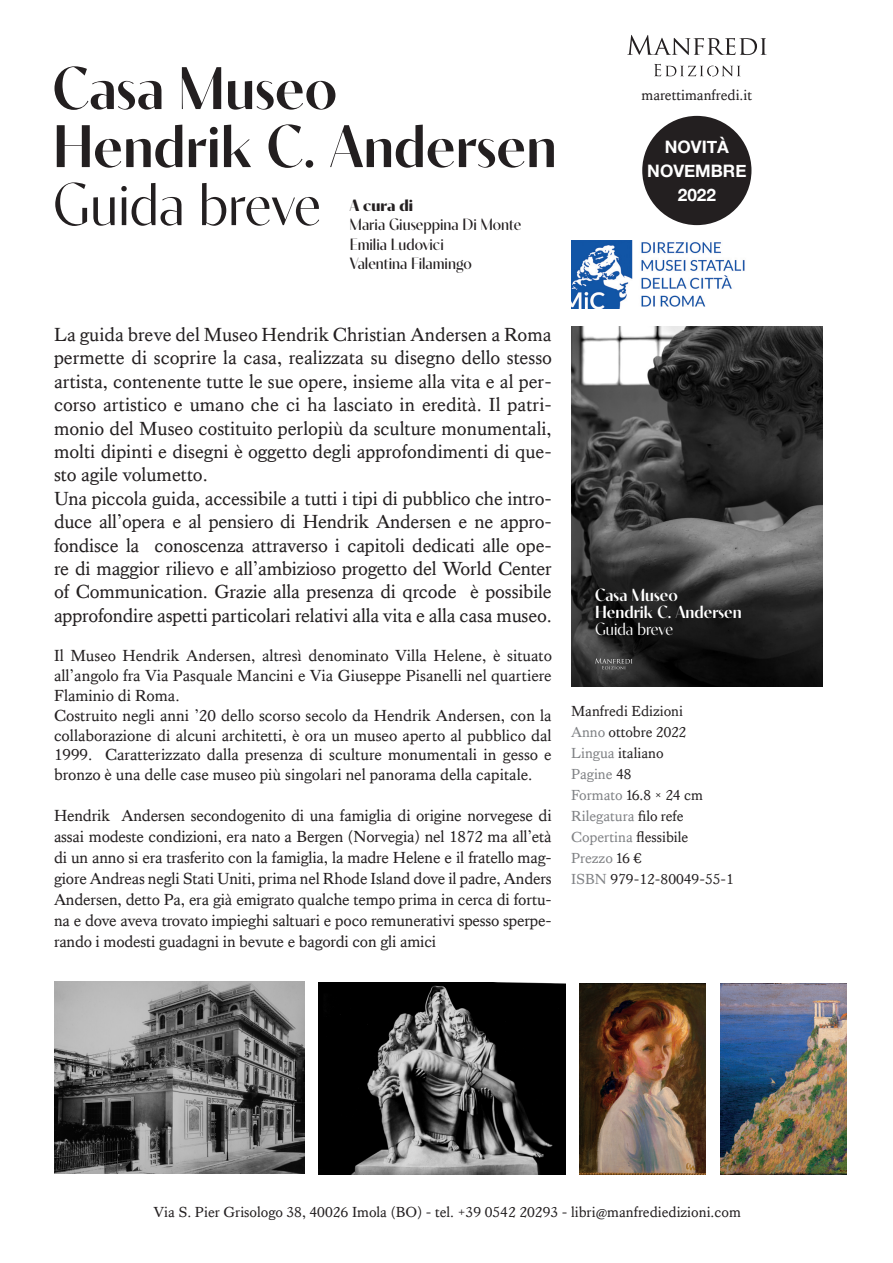
<style>
.page{position:relative;width:893px;height:1263px;background:#fff}
.page>*{position:absolute;margin:0;border:0;box-sizing:border-box;transform-origin:0 0}
.t1{font:600 59.85px "Contralto Big";color:#231f20}
.t2{font:300 59.85px "Contralto Big";color:#231f20}
.testo_no_rientro{font:19.5px/23.4px "Kings Caslon";letter-spacing:-.01em;color:#231f20;text-align:justify}
.t3{font:600 17.4px "Contralto Big";color:#fff}
.t4{font:300 17.4px "Contralto Big";color:#fff}
.t5{font:700 17.1px "Helvetica Neue";color:#fff}
.testo_no_rientro-2{font:16.5px/21px "Kings Caslon";letter-spacing:-.01em;color:#231f20;text-align:justify}
.testo{font:16.5px/19.8px "Kings Caslon";color:#231f20;text-align:justify}
.t6{font:16.35px "Contralto Big";color:#231f20}
.t7{font:700 16.35px "Contralto Big";color:#231f20}
.Normale{font:15px "Kings Caslon";color:#231f20}
.t8{font:15px "Kings Caslon";color:#808285}
.s1{color:#808285}
.s2{color:#231f20}
</style>
<div class="page">
<svg style="left:627px;top:35px;width:140px;height:20px"></svg>
<svg style="left:654px;top:64px;width:87px;height:12px"></svg>
<img style="left:571px;top:240px;width:174px;height:69px">
<img style="left:571px;top:327px;width:252px;height:359px">
<svg style="left:595px;top:658px;width:37px;height:11px"></svg>
<img style="left:54px;top:982px;width:250px;height:191px">
<img style="left:318px;top:982px;width:247px;height:192px">
<img style="left:579px;top:983px;width:127px;height:191px">
<img style="left:720px;top:984px;width:126px;height:190px">
<div style="left:642px;top:116px;width:109px;height:109px;background:#231f20;border-radius:50%"></div>
<p class="t1" style="left:53px;top:43px;width:286px">Casa Museo</p>
<p class="t1" style="left:53px;top:101px;width:505px">Hendrik C. Andersen</p>
<p class="t2" style="left:53px;top:160px;width:269px">Guida breve</p>
<p class="t7" style="left:350px;top:192px;width:65px">A cura di</p>
<p class="t6" style="left:350px;top:212px;width:173px">Maria Giuseppina Di Monte</p>
<p class="t6" style="left:350px;top:232px;width:96px">Emilia Ludovici</p>
<p class="t6" style="left:350px;top:251px;width:123px">Valentina Filamingo</p>
<p class="Normale" style="left:641px;top:86px;width:112px">marettimanfredi.it</p>
<p class="t5" style="left:665px;top:133px;width:66px">NOVITÀ</p>
<p class="t5" style="left:647px;top:157px;width:101px">NOVEMBRE</p>
<p class="t5" style="left:678px;top:181px;width:40px">2022</p>
<p class="testo_no_rientro" style="left:54px;top:323px;width:500px">La guida breve del Museo Hendrik Christian Andersen a Roma permette di scoprire la casa, realizzata su disegno dello stesso artista, contenente tutte le sue opere, insieme alla vita e al per&shy;corso artistico e umano che ci ha lasciato in eredità. Il patri&shy;monio del Museo costituito perlopiù da sculture monumentali, molti dipinti e disegni è oggetto degli approfondimenti di que&shy;sto agile volumetto.</p>
<p class="testo_no_rientro" style="left:54px;top:486px;width:499px">Una piccola guida, accessibile a tutti i tipi di pubblico che intro&shy;duce all’opera e al pensiero di Hendrik Andersen e ne appro&shy;fondisce la conoscenza attraverso i capitoli dedicati alle ope&shy;re di maggior rilievo e all’ambizioso progetto del World Center of Communication. Grazie alla presenza di qrcode è possibile approfondire aspetti particolari relativi alla vita e alla casa museo.</p>
<p class="testo_no_rientro-2" style="left:54px;top:646px;width:499px;line-height:19.8px">Il Museo Hendrik Andersen, altresì denominato Villa Helene, è situato all’angolo fra Via Pasquale Mancini e Via Giuseppe Pisanelli nel quartiere Flaminio di Roma.</p>
<p class="testo" style="left:54px;top:705px;width:499px">Costruito negli anni ’20 dello scorso secolo da Hendrik Andersen, con la collaborazione di alcuni architetti, è ora un museo aperto al pubblico dal 1999. Caratterizzato dalla presenza di sculture monumentali in gesso e bronzo è una delle case museo più singolari nel panorama della capitale.</p>
<p class="testo_no_rientro-2" style="left:54px;top:805px;width:499px">Hendrik Andersen secondogenito di una famiglia di origine norvegese di assai modeste condizioni, era nato a Bergen (Norvegia) nel 1872 ma all’età di un anno si era trasferito con la famiglia, la madre Helene e il fratello mag&shy;giore Andreas negli Stati Uniti, prima nel Rhode Island dove il padre, Anders Andersen, detto Pa, era già emigrato qualche tempo prima in cerca di fortu&shy;na e dove aveva trovato impieghi saltuari e poco remunerativi spesso sperpe&shy;rando i modesti guadagni in bevute e bagordi con gli amici</p>
<p class="t3" style="left:595px;top:582px;width:84px">Casa Museo</p>
<p class="t3" style="left:595px;top:599px;width:148px">Hendrik C. Andersen</p>
<p class="t4" style="left:595px;top:616px;width:80px">Guida breve</p>
<p class="Normale" style="left:571px;top:702px;width:113px">Manfredi Edizioni</p>
<p class="Normale" style="left:571px;top:723px;width:117px"><span class="s1">Anno</span> ottobre 2022</p>
<p class="Normale" style="left:571px;top:744px;width:94px"><span class="s1">Lingua</span> italiano</p>
<p class="t8" style="left:571px;top:765px;width:62px">Pagine <span class="s2">48</span></p>
<p class="Normale" style="left:571px;top:786px;width:133px"><span class="s1">Formato</span> 16.8 × 24 cm</p>
<p class="t8" style="left:571px;top:807px;width:114px">Rilegatura <span class="s2">filo refe</span></p>
<p class="Normale" style="left:571px;top:828px;width:119px"><span class="s1">Copertina</span> flessibile</p>
<p class="t8" style="left:571px;top:849px;width:72px">Prezzo <span class="s2">16 €</span></p>
<p class="Normale" style="left:571px;top:870px;width:164px"><span class="s1">ISBN</span> 979-12-80049-55-1</p>
<p class="Normale" style="left:154px;top:1204px;width:589px">Via S. Pier Grisologo 38, 40026 Imola (BO) - tel. +39 0542 20293 - libri@manfrediedizioni.com</p>
</div>
